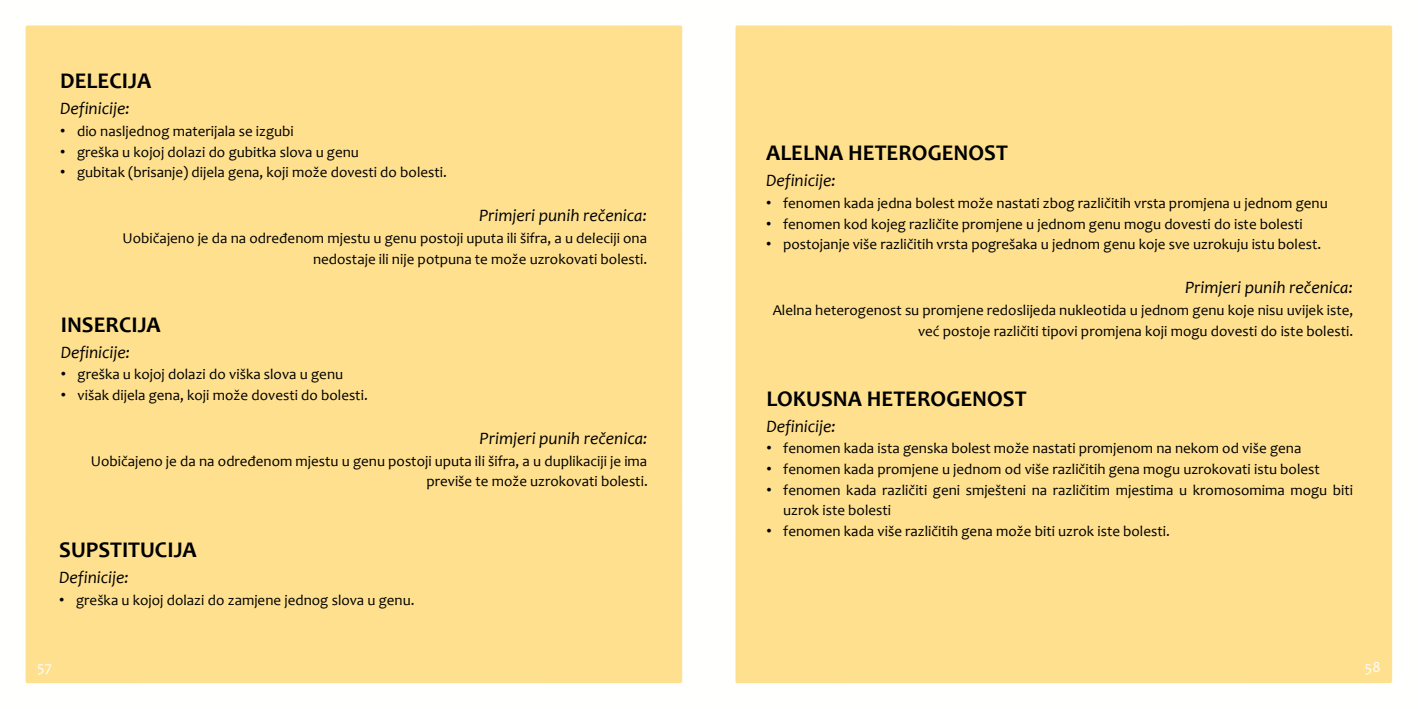
<style>
.page{position:relative;width:1418px;height:709px;background:#fff}
.page>*{position:absolute;margin:0;border:0;box-sizing:border-box;transform-origin:0 0}
.t1{font:700 22.5px "Candara";color:#000}
.t2{font:italic 17.5px "Candara";color:#000}
.t3{font:15px/20.8px "Candara";color:#000;text-align:right}
.t4{font:15px "Candara";color:#fff}
.s1{font-family:"Arial"}
</style>
<div class="page">
<div style="left:25px;top:118px;width:329px;height:118px;background:#fee08e"></div>
<div style="left:25px;top:236px;width:329px;height:118px;background:#fee08e"></div>
<div style="left:25px;top:354px;width:329px;height:118px;background:#fee08e"></div>
<div style="left:25px;top:472px;width:329px;height:119px;background:#fee08e"></div>
<div style="left:25px;top:591px;width:329px;height:93px;background:#fee08e"></div>
<div style="left:354px;top:25px;width:329px;height:93px;background:#fee08e"></div>
<div style="left:354px;top:118px;width:329px;height:118px;background:#fee08e"></div>
<div style="left:354px;top:236px;width:329px;height:118px;background:#fee08e"></div>
<div style="left:354px;top:354px;width:329px;height:118px;background:#fee08e"></div>
<div style="left:354px;top:472px;width:329px;height:119px;background:#fee08e"></div>
<div style="left:354px;top:591px;width:329px;height:93px;background:#fee08e"></div>
<div style="left:735px;top:25px;width:328px;height:93px;background:#fee08e"></div>
<div style="left:735px;top:118px;width:328px;height:118px;background:#fee08e"></div>
<div style="left:735px;top:236px;width:328px;height:118px;background:#fee08e"></div>
<div style="left:735px;top:354px;width:328px;height:118px;background:#fee08e"></div>
<div style="left:735px;top:472px;width:328px;height:119px;background:#fee08e"></div>
<div style="left:735px;top:591px;width:328px;height:93px;background:#fee08e"></div>
<div style="left:1063px;top:25px;width:330px;height:93px;background:#fee08e"></div>
<div style="left:1063px;top:118px;width:330px;height:118px;background:#fee08e"></div>
<div style="left:1063px;top:236px;width:330px;height:118px;background:#fee08e"></div>
<div style="left:1063px;top:354px;width:330px;height:118px;background:#fee08e"></div>
<div style="left:1063px;top:472px;width:330px;height:119px;background:#fee08e"></div>
<div style="left:1063px;top:591px;width:330px;height:93px;background:#fee08e"></div>
<p class="t1" style="left:60px;top:67px;width:92px">DELECIJA</p>
<p class="t2" style="left:60px;top:98px;width:71px">Definicije:</p>
<p class="t3" style="left:60px;top:120px;width:235px"><span class="s1">•</span> dio nasljednog materijala se izgubi</p>
<p class="t3" style="left:60px;top:141px;width:300px"><span class="s1">•</span> greška u kojoj dolazi do gubitka slova u genu</p>
<p class="t3" style="left:60px;top:162px;width:388px"><span class="s1">•</span> gubitak (brisanje) dijela gena, koji može dovesti do bolesti.</p>
<p class="t2" style="left:479px;top:205px;width:169px">Primjeri punih rečenica:</p>
<p class="t3" style="left:123px;top:227px;width:526px">Uobičajeno je da na određenom mjestu u genu postoji uputa ili šifra, a u deleciji ona nedostaje ili nije potpuna te može uzrokovati bolesti.</p>
<p class="t1" style="left:61px;top:310px;width:101px">INSERCIJA</p>
<p class="t2" style="left:61px;top:341px;width:71px">Definicije:</p>
<p class="t3" style="left:61px;top:364px;width:284px"><span class="s1">•</span> greška u kojoj dolazi do viška slova u genu</p>
<p class="t3" style="left:61px;top:385px;width:308px"><span class="s1">•</span> višak dijela gena, koji može dovesti do bolesti.</p>
<p class="t2" style="left:479px;top:427px;width:169px">Primjeri punih rečenica:</p>
<p class="t3" style="left:426px;top:471px;width:223px">previše te može uzrokovati bolesti.</p>
<p class="t3" style="left:91px;top:450px;width:558px">Uobičajeno je da na određenom mjestu u genu postoji uputa ili šifra, a u duplikaciji je ima</p>
<p class="t1" style="left:59px;top:535px;width:139px">SUPSTITUCIJA</p>
<p class="t2" style="left:59px;top:566px;width:71px">Definicije:</p>
<p class="t3" style="left:59px;top:589px;width:357px"><span class="s1">•</span> greška u kojoj dolazi do zamjene jednog slova u genu.</p>
<p class="t4" style="left:37px;top:658px;width:16px">57</p>
<p class="t1" style="left:766px;top:139px;width:243px">ALELNA HETEROGENOST</p>
<p class="t2" style="left:766px;top:170px;width:71px">Definicije:</p>
<p class="t3" style="left:766px;top:192px;width:563px"><span class="s1">•</span> fenomen kada jedna bolest može nastati zbog različitih vrsta promjena u jednom genu</p>
<p class="t3" style="left:766px;top:213px;width:538px"><span class="s1">•</span> fenomen kod kojeg različite promjene u jednom genu mogu dovesti do iste bolesti</p>
<p class="t3" style="left:766px;top:234px;width:556px"><span class="s1">•</span> postojanje više različitih vrsta pogrešaka u jednom genu koje sve uzrokuju istu bolest.</p>
<p class="t2" style="left:1185px;top:277px;width:169px">Primjeri punih rečenica:</p>
<p class="t3" style="left:772px;top:299px;width:582px">Alelna heterogenost su promjene redoslijeda nukleotida u jednom genu koje nisu uvijek iste, već postoje različiti tipovi promjena koji mogu dovesti do iste bolesti.</p>
<p class="t1" style="left:766px;top:384px;width:262px">LOKUSNA HETEROGENOST</p>
<p class="t2" style="left:766px;top:415px;width:71px">Definicije:</p>
<p class="t3" style="left:766px;top:438px;width:536px"><span class="s1">•</span> fenomen kada ista genska bolest može nastati promjenom na nekom od više gena</p>
<p class="t3" style="left:766px;top:458px;width:555px"><span class="s1">•</span> fenomen kada promjene u jednom od više različitih gena mogu uzrokovati istu bolest</p>
<p class="t3" style="left:783px;top:479px;width:571px;text-align:left;text-indent:-17px"><span class="s1">•</span> fenomen kada različiti geni smješteni na različitim mjestima u kromosomima mogu biti uzrok iste bolesti</p>
<p class="t3" style="left:766px;top:520px;width:405px"><span class="s1">•</span> fenomen kada više različitih gena može biti uzrok iste bolesti.</p>
<p class="t4" style="left:1364px;top:658px;width:17px">58</p>
</div>
